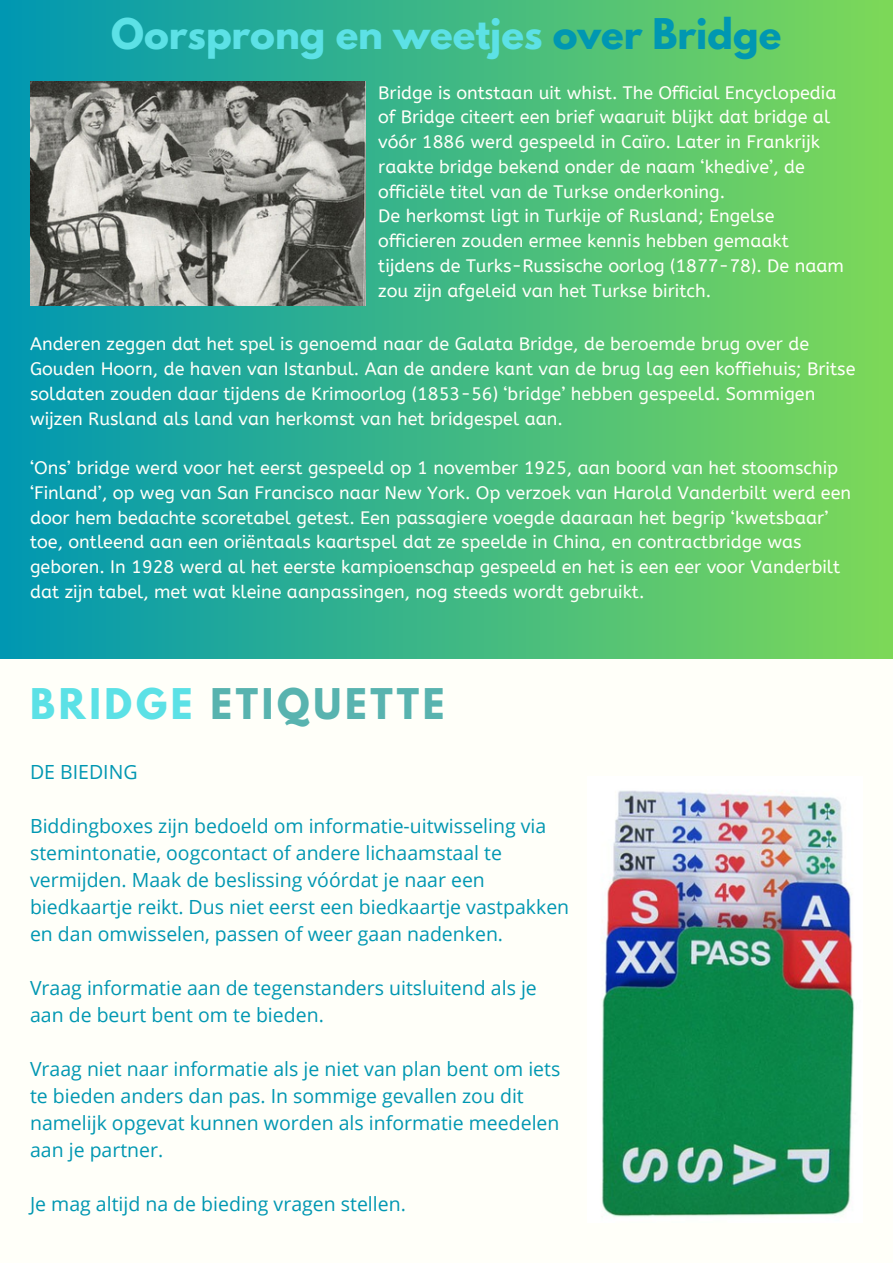
<style>
.page{position:relative;width:893px;height:1264px;background:#fff}
.page>*{position:absolute;margin:0;border:0;box-sizing:border-box;transform-origin:0 0}
.t1{font:700 37.5px "League Spartan";color:#5ce1e6}
.t2{font:700 37.5px "League Spartan";letter-spacing:.1em;color:#58b3af}
.t3{font:19.5px/27px "Open Sans";color:#0097b2}
.t4{font:18px/24.8px "A Bee Zee";color:#fffff9}
.s1{color:#0097b2}
.s2{color:#5ce1e6}
</style>
<div class="page">
<div style="left:0;top:0;width:892px;height:1262px;background:#fffff9"></div>
<div style="left:0;top:0;width:892px;height:658px;background:linear-gradient(to right,#0097b2,#7dd858)"></div>
<img style="left:30px;top:81px;width:335px;height:224px">
<img style="left:601px;top:790px;width:254px;height:427px">
<p class="t1" style="left:111px;top:15px;width:671px">Oorsprong en weetjes <span class="s1">over Bridge</span></p>
<p class="t4" style="left:378px;top:80px;width:459px">Bridge is ontstaan uit whist. The Official Encyclopedia of Bridge citeert een brief waaruit blijkt dat bridge al vóór 1886 werd gespeeld in Caïro. Later in Frankrijk raakte bridge bekend onder de naam ‘khedive’, de officiële titel van de Turkse onderkoning.</p>
<p class="t4" style="left:378px;top:204px;width:467px">De herkomst ligt in Turkije of Rusland; Engelse officieren zouden ermee kennis hebben gemaakt tijdens de Turks-Russische oorlog (1877-78). De naam zou zijn afgeleid van het Turkse biritch.</p>
<p class="t4" style="left:30px;top:332px;width:826px">Anderen zeggen dat het spel is genoemd naar de Galata Bridge, de beroemde brug over de Gouden Hoorn, de haven van Istanbul. Aan de andere kant van de brug lag een koffiehuis; Britse soldaten zouden daar tijdens de Krimoorlog (1853-56) ‘bridge’ hebben gespeeld. Sommigen wijzen Rusland als land van herkomst van het bridgespel aan.</p>
<p class="t4" style="left:30px;top:456px;width:822px">‘Ons’ bridge werd voor het eerst gespeeld op 1 november 1925, aan boord van het stoomschip ‘Finland’, op weg van San Francisco naar New York. Op verzoek van Harold Vanderbilt werd een door hem bedachte scoretabel getest. Een passagiere voegde daaraan het begrip ‘kwetsbaar’ toe, ontleend aan een oriëntaals kaartspel dat ze speelde in China, en contractbridge was geboren. In 1928 werd al het eerste kampioenschap gespeeld en het is een eer voor Vanderbilt dat zijn tabel, met wat kleine aanpassingen, nog steeds wordt gebruikt.</p>
<p class="t2" style="left:30px;top:685px;width:416px"><span class="s2">BRIDGE</span> ETIQUETTE</p>
<p class="t3" style="left:30px;top:758px;width:109px">DE BIEDING</p>
<p class="t3" style="left:30px;top:812px;width:540px">Biddingboxes zijn bedoeld om informatie-uitwisseling via stemintonatie, oogcontact of andere lichaamstaal te vermijden. Maak de beslissing vóórdat je naar een biedkaartje reikt. Dus niet eerst een biedkaartje vastpakken en dan omwisselen, passen of weer gaan nadenken.</p>
<p class="t3" style="left:30px;top:974px;width:508px">Vraag informatie aan de tegenstanders uitsluitend als je aan de beurt bent om te bieden.</p>
<p class="t3" style="left:30px;top:1055px;width:532px">Vraag niet naar informatie als je niet van plan bent om iets te bieden anders dan pas. In sommige gevallen zou dit namelijk opgevat kunnen worden als informatie meedelen aan je partner.</p>
<p class="t3" style="left:30px;top:1190px;width:377px">Je mag altijd na de bieding vragen stellen.</p>
</div>
